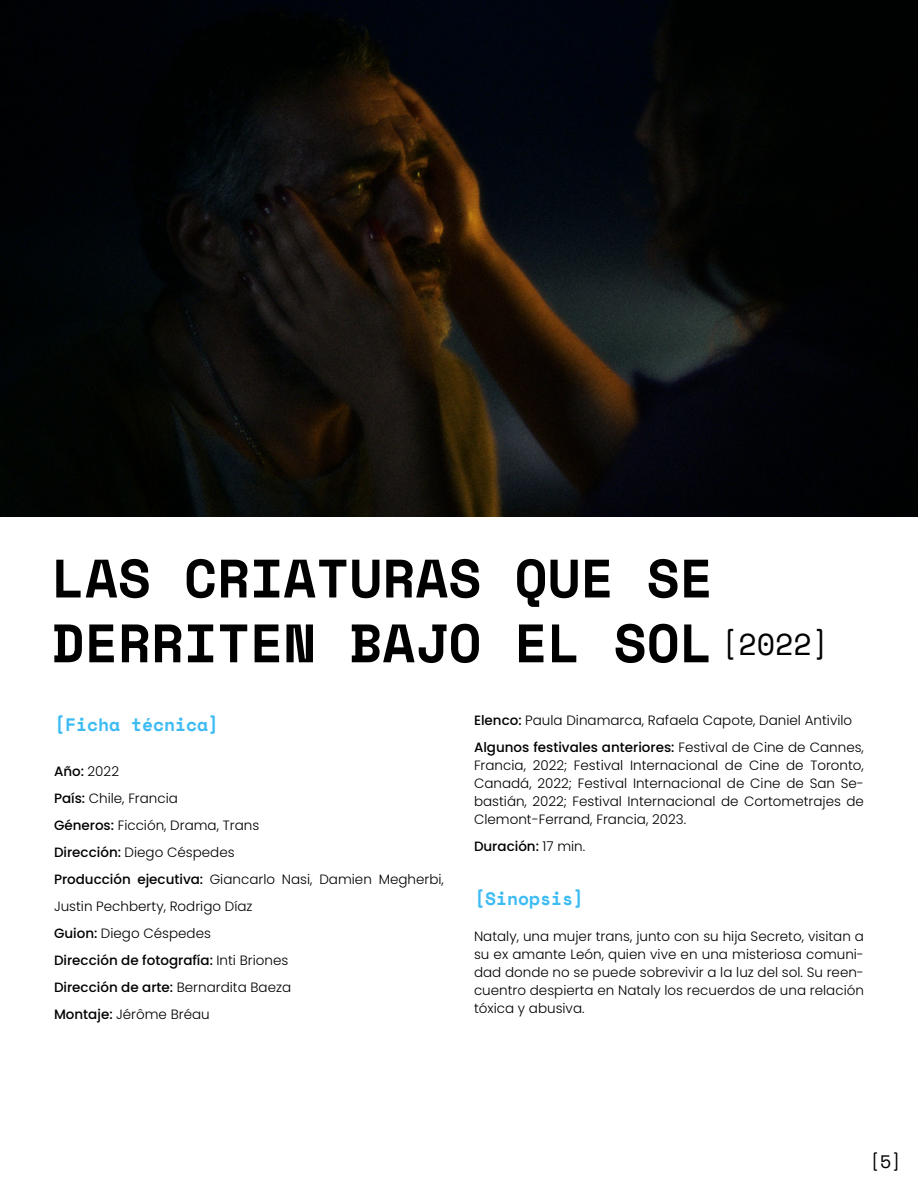
<style>
.page{position:relative;width:918px;height:1188px;background:#fff}
.page>*{position:absolute;margin:0;border:0;box-sizing:border-box;transform-origin:0 0}
.t1{font:700 54px/64.8px "Space Mono";color:#000}
.t2{font:30px "Space Mono";color:#000}
.t3{font:700 18px "Space Mono";color:#3dbbf3}
.t4{font:18px "Space Mono";color:#000}
.t5{font:300 13.5px/18px "Poppins";color:#000;text-align:justify}
.t6{font:500 13.5px "Poppins";color:#000}
.s1{font-weight:300}
.s2{font-weight:500}
</style>
<div class="page">
<img style="left:0;top:0;width:918px;height:516px">
<p class="t1" style="left:52px;top:544px;width:662px">LAS CRIATURAS QUE SE<br>DERRITEN BAJO EL SOL</p>
<p class="t2" style="left:720px;top:623px;width:112px">[2022]</p>
<p class="t3" style="left:54px;top:711px;width:167px">[Ficha técnica]</p>
<p class="t6" style="left:54px;top:763px;width:67px">Año: <span class="s1">2022</span></p>
<p class="t5" style="left:54px;top:790px;width:126px"><span class="s2">País:</span> Chile, Francia</p>
<p class="t5" style="left:54px;top:817px;width:207px"><span class="s2">Géneros:</span> Ficción, Drama, Trans</p>
<p class="t5" style="left:54px;top:844px;width:182px"><span class="s2">Dirección:</span> Diego Céspedes</p>
<p class="t5" style="left:54px;top:866px;width:392px;line-height:27px"><span class="s2">Producción ejecutiva:</span> Giancarlo Nasi, Damien Megherbi,<br>Justin Pechberty, Rodrigo Díaz</p>
<p class="t5" style="left:54px;top:925px;width:159px"><span class="s2">Guion:</span> Diego Céspedes</p>
<p class="t6" style="left:54px;top:952px;width:236px">Dirección de fotografía: <span class="s1">Inti Briones</span></p>
<p class="t6" style="left:54px;top:979px;width:239px">Dirección de arte: <span class="s1">Bernardita Baeza</span></p>
<p class="t5" style="left:54px;top:1006px;width:157px"><span class="s2">Montaje:</span> Jérôme Bréau</p>
<p class="t5" style="left:474px;top:712px;width:380px"><span class="s2">Elenco:</span> Paula Dinamarca, Rafaela Capote, Daniel Antivilo</p>
<p class="t5" style="left:474px;top:739px;width:392px"><span class="s2">Algunos festivales anteriores:</span> Festival de Cine de Cannes, Francia, 2022; Festival Internacional de Cine de Toronto, Canadá, 2022; Festival Internacional de Cine de San Se&shy;bastián, 2022; Festival Internacional de Cortometrajes de Clemont-Ferrand, Francia, 2023.</p>
<p class="t6" style="left:474px;top:838px;width:113px">Duración: <span class="s1">17 min.</span></p>
<p class="t3" style="left:474px;top:885px;width:112px">[Sinopsis]</p>
<p class="t5" style="left:474px;top:928px;width:392px">Nataly, una mujer trans, junto con su hija Secreto, visitan a su ex amante León, quien vive en una misteriosa comuni&shy;dad donde no se puede sobrevivir a la luz del sol. Su reen&shy;cuentro despierta en Nataly los recuerdos de una relación tóxica y abusiva.</p>
<h3 class="t4" style="left:869px;top:1149px;width:35px">[5]</h3>
</div>
